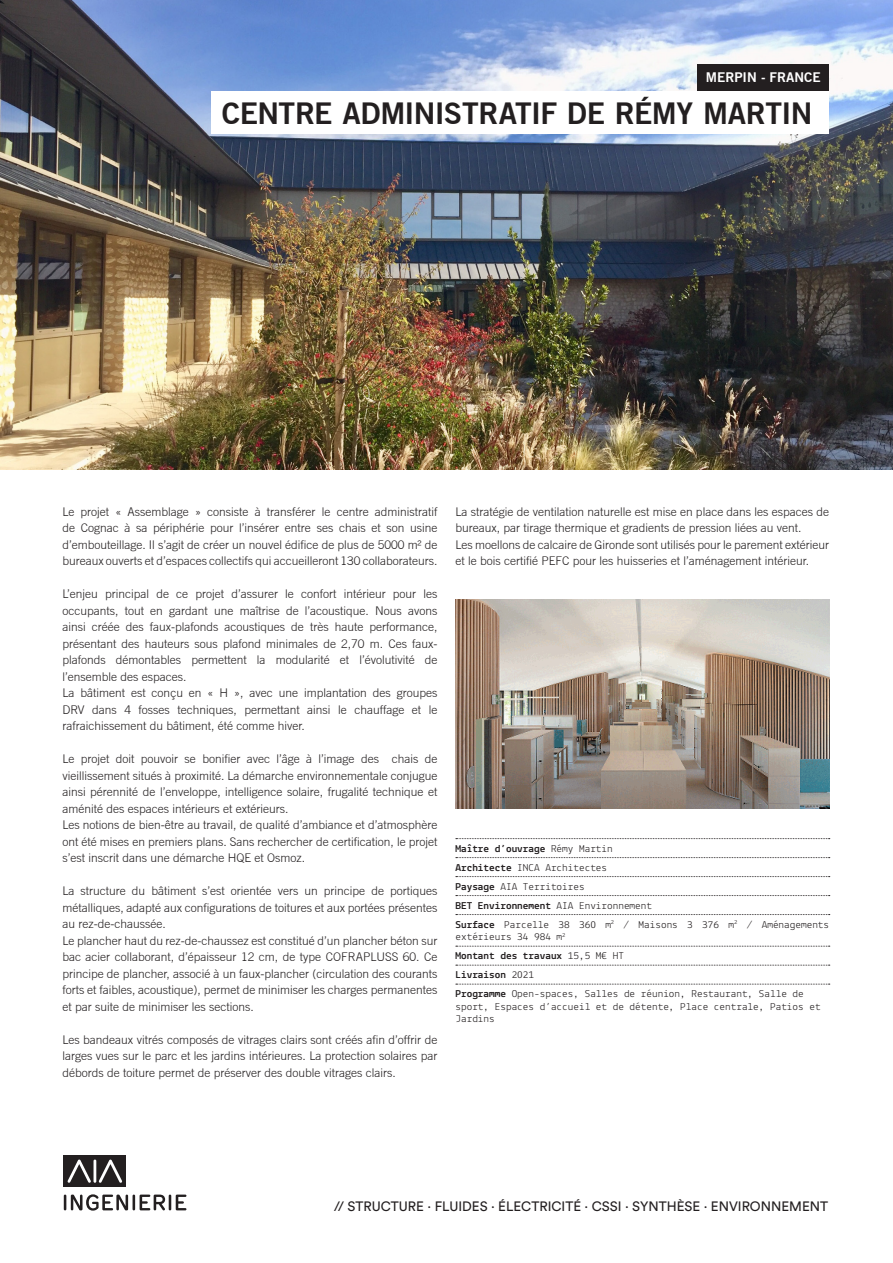
<style>
.page{position:relative;width:893px;height:1263px;background:#fff}
.page>*{position:absolute;margin:0;border:0;box-sizing:border-box;transform-origin:0 0}
.TITRE_1{font:700 30px "Trade Gothic No.2";letter-spacing:-.02em;color:#231f20}
.t1{font:13.5px "Circular Pro";color:#231f20}
.Chapo_blanc{font:700 13.5px "Trade Gothic No.2";color:#fff}
.Texte_de_labeur_2{font:300 12px/16.5px "Trade Gothic";color:#231f20;text-align:justify}
.Style_de_paragraphe_1{font:10.5px/12.6px "Lekton";color:#231f20;scale:1.07 1}
.Style_de_paragraphe_1-2{font:700 10.5px "Lekton";color:#231f20;scale:1.07 1}
.s1{font-weight:400}
.s2{font-weight:700}
</style>
<div class="page">
<img style="left:0;top:0;width:893px;height:470px">
<div style="left:697px;top:64px;width:132px;height:28px;background:#231f20"></div>
<div style="left:212px;top:92px;width:617px;height:42px;background:#fff"></div>
<svg style="left:456px;top:838px;width:374px;height:1px"></svg>
<svg style="left:456px;top:857px;width:374px;height:1px"></svg>
<svg style="left:456px;top:876px;width:374px;height:1px"></svg>
<svg style="left:456px;top:895px;width:374px;height:1px"></svg>
<svg style="left:456px;top:914px;width:374px;height:1px"></svg>
<svg style="left:456px;top:946px;width:374px;height:1px"></svg>
<svg style="left:456px;top:965px;width:374px;height:1px"></svg>
<svg style="left:456px;top:984px;width:374px;height:1px"></svg>
<div style="left:64px;top:1155px;width:62px;height:31px;background:#231f20"></div>
<svg style="left:67px;top:1159px;width:24px;height:24px"></svg>
<hr style="left:94px;top:1159px;width:2px;height:24px;background:#fff">
<svg style="left:99px;top:1159px;width:23px;height:24px"></svg>
<svg style="left:64px;top:1194px;width:122px;height:16px"></svg>
<img style="left:455px;top:600px;width:374px;height:208px">
<p class="Chapo_blanc" style="left:706px;top:69px;width:116px">MERPIN - FRANCE</p>
<p class="TITRE_1" style="left:222px;top:94px;width:592px">CENTRE ADMINISTRATIF DE RÉMY MARTIN</p>
<p class="Texte_de_labeur_2" style="left:62px;top:503px;width:377px">Le projet « Assemblage » consiste à transférer le centre administratif de Cognac à sa périphérie pour l’insérer entre ses chais et son usine d’embouteillage. Il s’agit de créer un nouvel édifice de plus de 5000 m² de bureaux ouverts et d’espaces collectifs qui accueilleront 130 collaborateurs.</p>
<p class="Texte_de_labeur_2" style="left:62px;top:586px;width:377px">L’enjeu principal de ce projet d’assurer le confort intérieur pour les occupants, tout en gardant une maîtrise de l’acoustique. Nous avons ainsi créée des faux-plafonds acoustiques de très haute performance, présentant des hauteurs sous plafond minimales de 2,70 m. Ces faux&shy;plafonds démontables permettent la modularité et l’évolutivité de l’ensemble des espaces.</p>
<p class="Texte_de_labeur_2" style="left:62px;top:685px;width:377px">La bâtiment est conçu en « H », avec une implantation des groupes DRV dans 4 fosses techniques, permettant ainsi le chauffage et le rafraichissement du bâtiment, été comme hiver.</p>
<p class="Texte_de_labeur_2" style="left:62px;top:751px;width:377px">Le projet doit pouvoir se bonifier avec l’âge à l’image des chais de vieillissement situés à proximité. La démarche environnementale conjugue ainsi pérennité de l’enveloppe, intelligence solaire, frugalité technique et aménité des espaces intérieurs et extérieurs.</p>
<p class="Texte_de_labeur_2" style="left:62px;top:817px;width:377px">Les notions de bien-être au travail, de qualité d’ambiance et d’atmosphère ont été mises en premiers plans. Sans rechercher de certification, le projet s’est inscrit dans une démarche HQE et Osmoz.</p>
<p class="Texte_de_labeur_2" style="left:62px;top:883px;width:377px">La structure du bâtiment s’est orientée vers un principe de portiques métalliques, adapté aux configurations de toitures et aux portées présentes au rez-de-chaussée.</p>
<p class="Texte_de_labeur_2" style="left:62px;top:932px;width:377px">Le plancher haut du rez-de-chaussez est constitué d’un plancher béton sur bac acier collaborant, d’épaisseur 12 cm, de type COFRAPLUSS 60. Ce principe de plancher, associé à un faux-plancher (circulation des courants forts et faibles, acoustique), permet de minimiser les charges permanentes et par suite de minimiser les sections.</p>
<p class="Texte_de_labeur_2" style="left:62px;top:1031px;width:377px">Les bandeaux vitrés composés de vitrages clairs sont créés afin d’offrir de larges vues sur le parc et les jardins intérieures. La protection solaires par débords de toiture permet de préserver des double vitrages clairs.</p>
<p class="Texte_de_labeur_2" style="left:455px;top:503px;width:375px">La stratégie de ventilation naturelle est mise en place dans les espaces de bureaux, par tirage thermique et gradients de pression liées au vent.</p>
<p class="Texte_de_labeur_2" style="left:455px;top:536px;width:375px">Les moellons de calcaire de Gironde sont utilisés pour le parement extérieur et le bois certifié PEFC pour les huisseries et l’aménagement intérieur.</p>
<p class="Style_de_paragraphe_1-2" style="left:455px;top:842px;width:148px">Maître d’ouvrage <span class="s1">Rémy Martin</span></p>
<p class="Style_de_paragraphe_1" style="left:455px;top:861px;width:143px"><span class="s2">Architecte</span> INCA Architectes</p>
<p class="Style_de_paragraphe_1" style="left:455px;top:880px;width:122px"><span class="s2">Paysage</span> AIA Territoires</p>
<p class="Style_de_paragraphe_1-2" style="left:455px;top:899px;width:185px">BET Environnement <span class="s1">AIA Environnement</span></p>
<p class="Style_de_paragraphe_1" style="left:455px;top:918px;width:351px"><span class="s2">Surface</span> Parcelle 38 360 m<sup>2</sup> / Maisons 3 376 m<sup>2</sup> / Aménagements extérieurs 34 984 m<sup>2</sup></p>
<p class="Style_de_paragraphe_1-2" style="left:455px;top:949px;width:159px">Montant des travaux <span class="s1">15,5 M€ HT</span></p>
<p class="Style_de_paragraphe_1-2" style="left:455px;top:968px;width:75px">Livraison <span class="s1">2021</span></p>
<p class="Style_de_paragraphe_1" style="left:455px;top:987px;width:343px"><span class="s2">Programme</span> Open-spaces, Salles de réunion, Restaurant, Salle de sport, Espaces d’accueil et de détente, Place centrale, Patios et<br>Jardins</p>
<p class="t1" style="left:334px;top:1197px;width:495px">// STRUCTURE · FLUIDES · ÉLECTRICITÉ · CSSI · SYNTHÈSE · ENVIRONNEMENT</p>
</div>
